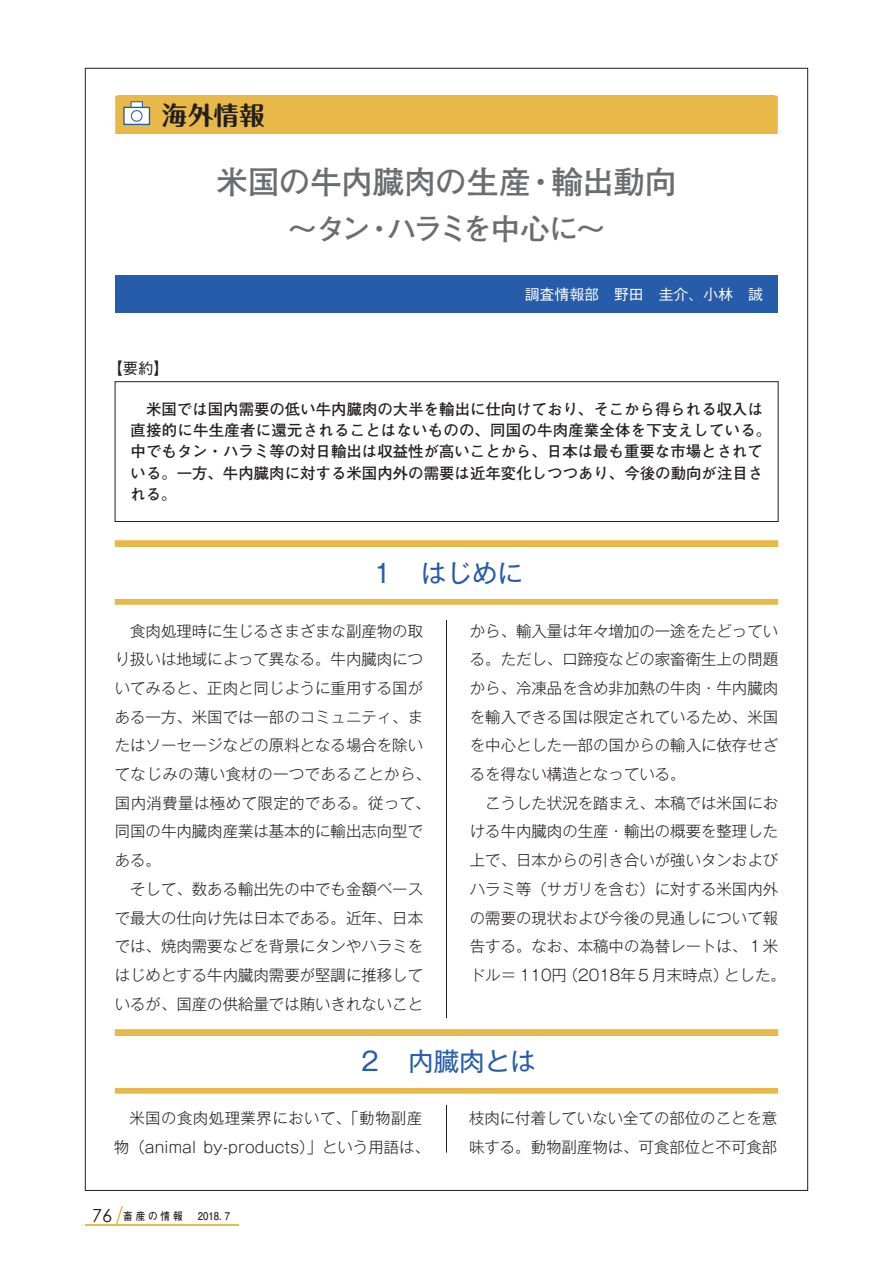
<style>
.page{position:relative;width:893px;height:1263px;background:#fff}
.page>*{position:absolute;margin:0;border:0;box-sizing:border-box;transform-origin:0 0}
.t1{font:700 31.95px "Futo Go B101 Pro";letter-spacing:-.015em;color:#6c6d70}
.t2{font:700 29.7px "Futo Go B101 Pro";letter-spacing:-.11em;color:#6c6d70}
.t3{font:25.5px "Gothic MB101 Pro";color:#275caa}
.t4{font:700 25.5px "Maru Fo Pro";color:#231f20}
.t5{font:300 15.45px/28.7px "Gothic MB101 Pr 5";color:#231f20}
.t6{font:700 15.45px/21.3px "Futo Go B101 Pro";color:#231f20}
.t7{font:500 15.45px "Gothic BBB Pro";color:#231f20}
.t8{font:500 14.85px "Gothic BBB Pro";color:#fff}
.t9{font:700 10.65px "Futo Go B101 Pro";letter-spacing:.3em;color:#231f20;scale:.9 1}
.s1{font-family:"Century Gothic";font-weight:400;font-size:18px}
</style>
<div class="page">
<hr style="left:446px;top:106px;width:1px;height:1046px;background:#231f20">
<svg style="left:85px;top:1225px;width:153px;height:1px"></svg>
<svg style="left:114px;top:1206px;width:10px;height:21px"></svg>
<div style="left:423px;top:253px;width:47px;height:367px;background:#fff"></div>
<div style="left:115px;top:96px;width:663px;height:38px;background:#e8b948"></div>
<div style="left:115px;top:134px;width:663px;height:141px;background:#fff"></div>
<div style="left:115px;top:275px;width:663px;height:39px;background:#275caa"></div>
<svg style="left:120px;top:96px;width:33px;height:33px"></svg>
<svg style="left:131px;top:101px;width:12px;height:6px"></svg>
<div style="left:123px;top:107px;width:27px;height:18px;background:#fff;border:1px solid #275caa"></div>
<div style="left:131px;top:110px;width:12px;height:12px;border:1px solid #275caa;border-radius:50%"></div>
<svg style="left:115px;top:540px;width:663px;height:65px;background:#eac05b"></svg>
<div style="left:115px;top:547px;width:663px;height:51px;background:#fff"></div>
<div style="left:115px;top:381px;width:663px;height:141px;background:#fff;border:1px solid #231f20"></div>
<svg style="left:115px;top:1029px;width:663px;height:65px;background:#eac05a"></svg>
<div style="left:115px;top:1036px;width:663px;height:51px;background:#fff"></div>
<h3 class="t4" style="left:162px;top:94px;width:104px">海外情報</h3>
<h1 class="t1" style="left:216px;top:156px;width:462px">米国の牛内臓肉の生産・輸出動向</h1>
<h2 class="t2" style="left:287px;top:205px;width:320px">～タン・ハラミを中心に～</h2>
<p class="t7" style="left:107px;top:355px;width:63px">【要約】</p>
<p class="t8" style="left:525px;top:283px;width:240px">調査情報部　野田　圭介、小林　誠</p>
<p class="t6" style="left:131px;top:396px;width:642px">　米国では国内需要の低い牛内臓肉の大半を輸出に仕向けており、そこから得られる収入は直接的に牛生産者に還元されることはないものの、同国の牛肉産業全体を下支えしている。中でもタン・ハラミ等の対日輸出は収益性が高いことから、日本は最も重要な市場とされている。一方、牛内臓肉に対する米国内外の需要は近年変化しつつあり、今後の動向が注目される。</p>
<h3 class="t3" style="left:370px;top:552px;width:155px">１　はじめに</h3>
<p class="t5" style="left:115px;top:615px;width:318px;text-indent:15px">食肉処理時に生じるさまざまな副産物の取り扱いは地域によって異なる。牛内臓肉についてみると、正肉と同じように重用する国がある一方、米国では一部のコミュニティ、またはソーセージなどの原料となる場合を除いてなじみの薄い食材の一つであることから、国内消費量は極めて限定的である。従って、同国の牛内臓肉産業は基本的に輸出志向型である。</p>
<p class="t5" style="left:115px;top:873px;width:310px;text-align:justify;text-indent:15px">そして、数ある輸出先の中でも金額ベースで最大の仕向け先は日本である。近年、日本では、焼肉需要などを背景にタンやハラミをはじめとする牛内臓肉需要が堅調に推移しているが、国産の供給量では賄いきれないこと</p>
<p class="t5" style="left:470px;top:615px;width:310px;text-align:justify">から、輸入量は年々増加の一途をたどっている。ただし、口蹄疫などの家畜衛生上の問題から、冷凍品を含め非加熱の牛肉・牛内臓肉を輸入できる国は限定されているため、米国を中心とした一部の国からの輸入に依存せざるを得ない構造となっている。</p>
<p class="t5" style="left:470px;top:787px;width:317px;text-align:center">こうした状況を踏まえ、本稿では米国にお<br>ける牛内臓肉の生産・輸出の概要を整理した上で、日本からの引き合いが強いタンおよびハラミ等（サガリを含む）に対する米国内外の需要の現状および今後の見通しについて報告する。なお、本稿中の為替レートは、１米ドル＝ 110円（2018年５月末時点）とした。</p>
<h3 class="t3" style="left:357px;top:1040px;width:180px">２　内臓肉とは</h3>
<p class="t5" style="left:114px;top:1102px;width:318px;text-align:center">米国の食肉処理業界において、「動物副産<br>物（animal by-products）」という用語は、</p>
<p class="t5" style="left:469px;top:1102px;width:310px">枝肉に付着していない全ての部位のことを意味する。動物副産物は、可食部位と不可食部</p>
<p class="t9" style="left:92px;top:1208px;width:155px"><span class="s1">76</span> 畜産の情報　2018. 7</p>
</div>
